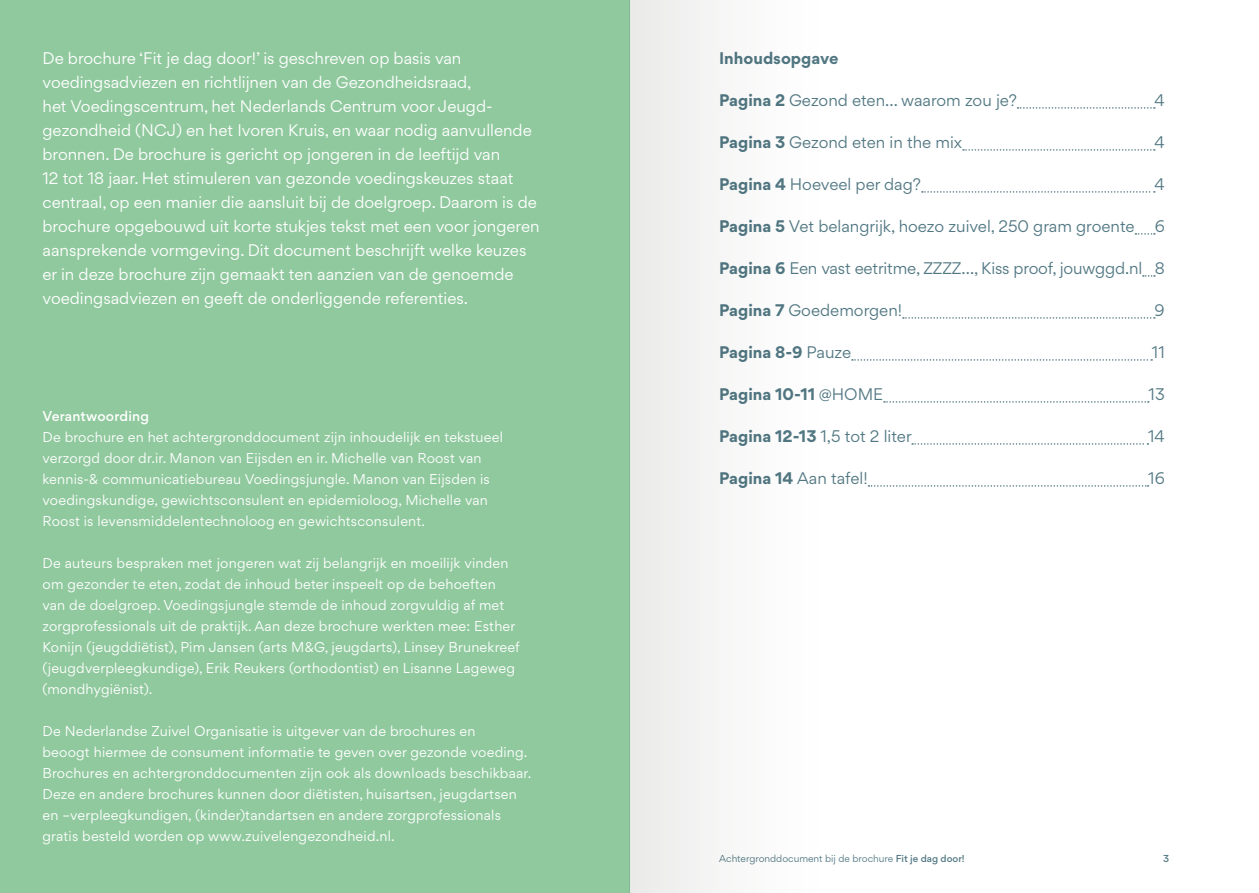
<style>
.page{position:relative;width:1259px;height:893px;background:#fff}
.page>*{position:absolute;margin:0;border:0;box-sizing:border-box;transform-origin:0 0}
.Intro{font:15px/24px "Gordita";color:#fff}
.t1{font:15px "Gordita";color:#527883}
.t2{font:700 15px "Gordita";color:#527883}
.Body{font:12.75px/21px "Gordita";letter-spacing:.015em;color:#fff}
.Body-2{font:500 12.75px "Gordita";letter-spacing:.015em;color:#fff}
.t3{font:9px "Gordita";color:#527883}
.t4{font:500 9px "Gordita";color:#527883}
.s1{font-weight:700}
.s2{font-weight:400}
.s3{font-weight:500}
</style>
<div class="page">
<div style="left:0;top:0;width:629px;height:893px;background:#90c99e"></div>
<svg style="left:1017px;top:107px;width:137px;height:2px"></svg>
<svg style="left:963px;top:149px;width:191px;height:2px"></svg>
<svg style="left:922px;top:191px;width:232px;height:2px"></svg>
<svg style="left:1135px;top:233px;width:20px;height:2px"></svg>
<svg style="left:1143px;top:275px;width:12px;height:2px"></svg>
<svg style="left:903px;top:317px;width:252px;height:2px"></svg>
<svg style="left:852px;top:359px;width:300px;height:2px"></svg>
<svg style="left:884px;top:401px;width:264px;height:2px"></svg>
<svg style="left:912px;top:443px;width:236px;height:2px"></svg>
<svg style="left:868px;top:485px;width:280px;height:2px"></svg>
<div style="left:629px;top:0;width:197px;height:893px;background:#f7f7f6"></div>
<p class="Intro" style="left:43px;top:46px;width:498px">De brochure ‘Fit je dag door!’ is geschreven op basis van voedingsadviezen en richtlijnen van de Gezondheidsraad,<br>het Voedingscentrum, het Nederlands Centrum voor Jeugd&shy;gezondheid (NCJ) en het Ivoren Kruis, en waar nodig aanvullende bronnen. De brochure is gericht op jongeren in de leeftijd van<br>12 tot 18 jaar. Het stimuleren van gezonde voedingskeuzes staat centraal, op een manier die aansluit bij de doelgroep. Daarom is de brochure opgebouwd uit korte stukjes tekst met een voor jongeren aansprekende vormgeving. Dit document beschrijft welke keuzes er in deze brochure zijn gemaakt ten aanzien van de genoemde voedingsadviezen en geeft de onderliggende referenties.</p>
<p class="Body-2" style="left:43px;top:407px;width:108px">Verantwoording</p>
<p class="Body" style="left:43px;top:427px;width:462px">De brochure en het achtergronddocument zijn inhoudelijk en tekstueel</p>
<p class="Body" style="left:43px;top:448px;width:440px">verzorgd door dr.ir. Manon van Eijsden en ir. Michelle van Roost van</p>
<p class="Body" style="left:43px;top:469px;width:449px">kennis-&amp; communicatiebureau Voedingsjungle. Manon van Eijsden is voedingskundige, gewichtsconsulent en epidemioloog, Michelle van<br>Roost is levensmiddelentechnoloog en gewichtsconsulent.</p>
<p class="Body" style="left:43px;top:553px;width:479px">De auteurs bespraken met jongeren wat zij belangrijk en moeilijk vinden om gezonder te eten, zodat de inhoud beter inspeelt op de behoeften van de doelgroep. Voedingsjungle stemde de inhoud zorgvuldig af met zorgprofessionals uit de praktijk. Aan deze brochure werkten mee: Esther Konijn (jeugddiëtist), Pim Jansen (arts M&amp;G, jeugdarts), Linsey Brunekreef (jeugdverpleegkundige), Erik Reukers (orthodontist) en Lisanne Lageweg (mondhygiënist).</p>
<p class="Body" style="left:43px;top:721px;width:434px">De Nederlandse Zuivel Organisatie is uitgever van de brochures en</p>
<p class="Body" style="left:43px;top:742px;width:486px">beoogt hiermee de consument informatie te geven over gezonde voeding.</p>
<p class="Body" style="left:43px;top:763px;width:490px">Brochures en achtergronddocumenten zijn ook als downloads beschikbaar.<br>Deze en andere brochures kunnen door diëtisten, huisartsen, jeugdartsen en –verpleegkundigen, (kinder)tandartsen en andere zorgprofessionals gratis besteld worden op www.zuivelengezondheid.nl.</p>
<p class="t2" style="left:719px;top:47px;width:121px">Inhoudsopgave</p>
<p class="t1" style="left:719px;top:90px;width:299px"><span class="s1">Pagina 2</span> Gezond eten… waarom zou je?</p>
<p class="t1" style="left:1154px;top:90px;width:12px">4</p>
<p class="t1" style="left:719px;top:132px;width:244px"><span class="s1">Pagina 3</span> Gezond eten in the mix</p>
<p class="t1" style="left:1154px;top:132px;width:12px">4</p>
<p class="t1" style="left:719px;top:174px;width:203px"><span class="s1">Pagina 4</span> Hoeveel per dag?</p>
<p class="t1" style="left:1154px;top:174px;width:12px">4</p>
<p class="t1" style="left:719px;top:216px;width:417px"><span class="s1">Pagina 5</span> Vet belangrijk, hoezo zuivel, 250 gram groente</p>
<p class="t1" style="left:1154px;top:216px;width:12px">6</p>
<p class="t1" style="left:719px;top:258px;width:447px"><span class="s1">Pagina 6</span> Een vast eetritme, ZZZZ…, Kiss proof, jouwggd.nl 8</p>
<p class="t1" style="left:719px;top:300px;width:184px"><span class="s1">Pagina 7</span> Goedemorgen!</p>
<p class="t1" style="left:1154px;top:300px;width:12px">9</p>
<p class="t2" style="left:719px;top:341px;width:134px">Pagina 8-9 <span class="s2">Pauze</span></p>
<p class="t1" style="left:1152px;top:342px;width:14px">11</p>
<p class="t2" style="left:719px;top:383px;width:166px">Pagina 10-11 <span class="s2">@HOME</span></p>
<p class="t1" style="left:1148px;top:384px;width:18px">13</p>
<p class="t1" style="left:719px;top:426px;width:194px"><span class="s1">Pagina 12-13</span> 1,5 tot 2 liter</p>
<p class="t1" style="left:1148px;top:426px;width:18px">14</p>
<p class="t1" style="left:719px;top:468px;width:150px"><span class="s1">Pagina 14</span> Aan tafel!</p>
<p class="t1" style="left:1148px;top:468px;width:18px">16</p>
<p class="t3" style="left:719px;top:852px;width:247px">Achtergronddocument bij de brochure <span class="s3">Fit je dag door!</span></p>
<p class="t4" style="left:1163px;top:852px;width:8px">3</p>
</div>
